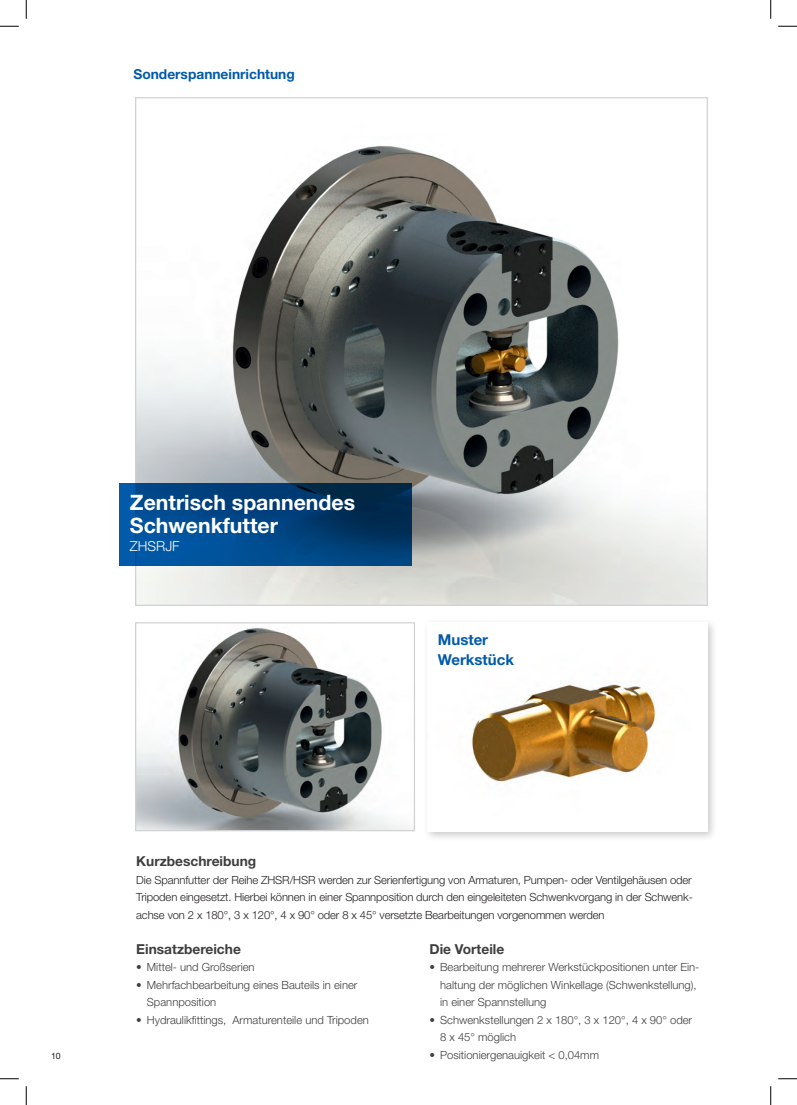
<style>
.page{position:relative;width:797px;height:1105px;background:#fff}
.page>*{position:absolute;margin:0;border:0;box-sizing:border-box;transform-origin:0 0}
.t1{font:700 21.25px/23.8px "Helvetica Neue LT Std";color:#fff}
.t2{font:700 15px/20px "Helvetica Neue LT Std";color:#015aaa}
.t3{font:700 13.75px "Helvetica Neue LT Std";color:#3e3e3f}
.t4{font:700 13.75px "Helvetica Neue LT Std";color:#015aaa}
.t5{font:300 13.75px "Helvetica Neue LT Std";color:#fff}
.t6{font:300 11.25px/17.5px "Helvetica Neue LT Std";color:#3e3e3f}
.t7{font:300 11.25px/17.5px "Helvetica Neue LT Std";letter-spacing:-.01em;color:#231f20;text-align:justify}
.t8{font:8.75px "Helvetica Neue LT Std";color:#231f20}
</style>
<div class="page">
<img style="left:137px;top:146px;width:569px;height:458px">
<div style="left:423px;top:618px;width:295px;height:224px;background:#231f20;opacity:.25"></div>
<img style="left:428px;top:623px;width:280px;height:209px">
<img style="left:137px;top:627px;width:275px;height:202px">
<div style="left:135px;top:622px;width:280px;height:209px;border:1px solid #d1d2d4"></div>
<svg style="left:119px;top:483px;width:293px;height:82px;background:#00427e"></svg>
<svg style="left:0;top:25px;width:19px;height:2px"></svg>
<svg style="left:778px;top:25px;width:19px;height:2px"></svg>
<svg style="left:0;top:1078px;width:19px;height:1px"></svg>
<svg style="left:778px;top:1078px;width:19px;height:1px"></svg>
<svg style="left:25px;top:0;width:2px;height:19px"></svg>
<svg style="left:25px;top:1086px;width:2px;height:19px"></svg>
<svg style="left:770px;top:0;width:1px;height:19px"></svg>
<svg style="left:770px;top:1086px;width:1px;height:19px"></svg>
<p class="t4" style="left:133px;top:65px;width:163px">Sonderspanneinrichtung</p>
<h1 class="t1" style="left:130px;top:490px;width:227px">Zentrisch spannendes<br>Schwenkfutter</h1>
<p class="t5" style="left:130px;top:538px;width:51px">ZHSRJF</p>
<h2 class="t2" style="left:438px;top:629px;width:78px">Muster<br>Werkstück</h2>
<p class="t8" style="left:51px;top:1050px;width:11px">10</p>
<p class="t3" style="left:136px;top:853px;width:121px">Kurzbeschreibung</p>
<p class="t7" style="left:136px;top:871px;width:558px">Die Spannfutter der Reihe ZHSR/HSR werden zur Serienfertigung von Armaturen, Pumpen- oder Ventilgehäusen oder Tripoden eingesetzt. Hierbei können in einer Spannposition durch den eingeleiteten Schwenkvorgang in der Schwenk&shy;achse von 2 x 180°, 3 x 120°, 4 x 90° oder 8 x 45° versetzte Bearbeitungen vorgenommen werden</p>
<p class="t3" style="left:136px;top:940px;width:106px">Einsatzbereiche</p>
<p class="t6" style="left:136px;top:958px;width:120px">• Mittel- und Großserien</p>
<p class="t6" style="left:147px;top:976px;width:212px;text-indent:-11px">• Mehrfachbearbeitung eines Bauteils in einer<br>Spannposition</p>
<p class="t6" style="left:136px;top:1011px;width:234px">• Hydraulikfittings, Armaturenteile und Tripoden</p>
<p class="t3" style="left:429px;top:940px;width:76px">Die Vorteile</p>
<p class="t6" style="left:440px;top:958px;width:261px;text-indent:-11px">• Bearbeitung mehrerer Werkstückpositionen unter Ein&shy;haltung der möglichen Winkellage (Schwenkstellung), in einer Spannstellung</p>
<p class="t6" style="left:440px;top:1011px;width:253px;text-indent:-11px">• Schwenkstellungen 2 x 180°, 3 x 120°, 4 x 90° oder<br>8 x 45° möglich</p>
<p class="t6" style="left:429px;top:1046px;width:171px">• Positioniergenauigkeit &lt; 0,04mm</p>
</div>
